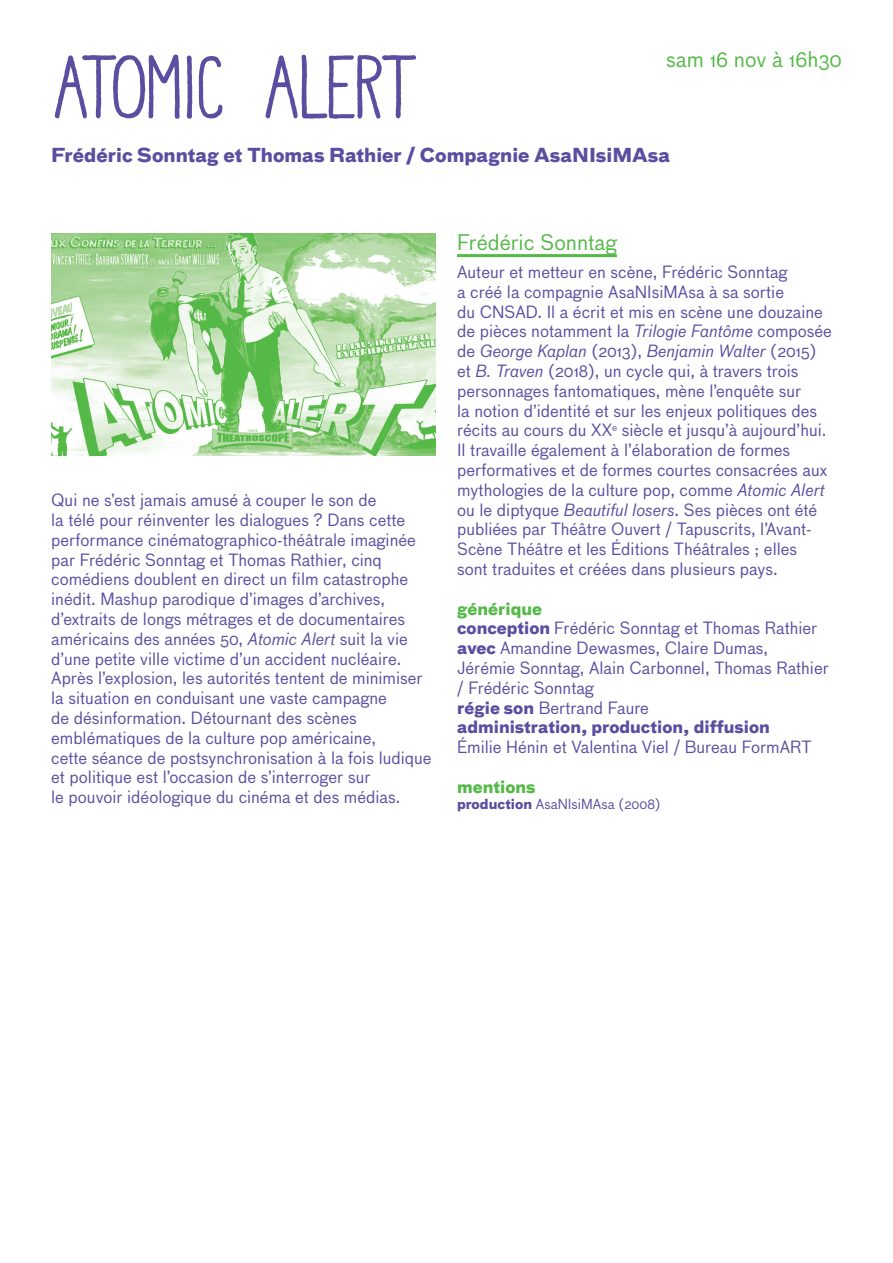
<style>
.page{position:relative;width:893px;height:1263px;background:#fff}
.page>*{position:absolute;margin:0;border:0;box-sizing:border-box;transform-origin:0 0}
.t1{font:90px "Maingauche";letter-spacing:-.08em;color:#5b4ea0}
.t2{font:21px "Bau";color:#54b947}
.t3{font:700 18.75px "Bau";color:#5b4ea0}
.t4{font:16.5px/19.8px "Bau";color:#5b4ea0}
.t5{font:700 16.5px "Bau";color:#54b947}
.t6{font:13.5px "Bau";color:#5b4ea0}
.s1{font-style:italic}
.s2{font-weight:700;color:#54b947}
.s3{font-weight:700}
</style>
<div class="page">
<img style="left:51px;top:234px;width:385px;height:221px">
<hr style="left:457px;top:254px;width:160px;height:3px;background:#54b947">
<p class="t2" style="left:666px;top:47px;width:177px">sam 16 nov à 16h30</p>
<h1 class="t1" style="left:51px;top:37px;width:376px">ATOMIC ALERT</h1>
<p class="t3" style="left:51px;top:143px;width:621px">Frédéric Sonntag et Thomas Rathier / Compagnie AsaNIsiMAsa</p>
<p class="t4" style="left:51px;top:490px;width:382px">Qui ne s’est jamais amusé à couper le son de<br>la télé pour réinventer les dialogues ? Dans cette performance cinématographico-théâtrale imaginée par Frédéric Sonntag et Thomas Rathier, cinq comédiens doublent en direct un film catastrophe inédit. Mashup parodique d’images d’archives, d’extraits de longs métrages et de documentaires américains des années 50, <span class="s1">Atomic Alert</span> suit la vie d’une petite ville victime d’un accident nucléaire.<br>Après l’explosion, les autorités tentent de minimiser la situation en conduisant une vaste campagne<br>de désinformation. Détournant des scènes emblématiques de la culture pop américaine,<br>cette séance de postsynchronisation à la fois ludique et politique est l’occasion de s’interroger sur<br>le pouvoir idéologique du cinéma et des médias.</p>
<p class="t2" style="left:457px;top:230px;width:161px">Frédéric Sonntag</p>
<p class="t4" style="left:457px;top:262px;width:376px">Auteur et metteur en scène, Frédéric Sonntag<br>a créé la compagnie AsaNIsiMAsa à sa sortie<br>du CNSAD. Il a écrit et mis en scène une douzaine de pièces notamment la <span class="s1">Trilogie Fantôme</span> composée de <span class="s1">George Kaplan</span> (2013), <span class="s1">Benjamin Walter</span> (2015) et <span class="s1">B. Traven</span> (2018), un cycle qui, à travers trois personnages fantomatiques, mène l’enquête sur<br>la notion d’identité et sur les enjeux politiques des récits au cours du XX<sup>e</sup> siècle et jusqu’à aujourd’hui.<br>Il travaille également à l’élaboration de formes performatives et de formes courtes consacrées aux mythologies de la culture pop, comme <span class="s1">Atomic Alert </span>ou le diptyque <span class="s1">Beautiful losers</span>. Ses pièces ont été publiées par Théâtre Ouvert / Tapuscrits, l’Avant-Scène Théâtre et les Éditions Théâtrales ; elles<br>sont traduites et créées dans plusieurs pays.</p>
<p class="t4" style="left:457px;top:599px;width:373px"><span class="s2">générique<br></span><span class="s3">conception</span> Frédéric Sonntag et Thomas Rathier <span class="s3">avec</span> Amandine Dewasmes, Claire Dumas, Jérémie Sonntag, Alain Carbonnel, Thomas Rathier / Frédéric Sonntag<br><span class="s3">régie son</span> Bertrand Faure<br><span class="s3">administration, production, diffusion</span></p>
<p class="t4" style="left:457px;top:737px;width:356px">Émilie Hénin et Valentina Viel / Bureau FormART</p>
<p class="t5" style="left:457px;top:775px;width:80px">mentions</p>
<p class="t6" style="left:457px;top:796px;width:205px"><span class="s3">production</span> AsaNIsiMAsa (2008)</p>
</div>
